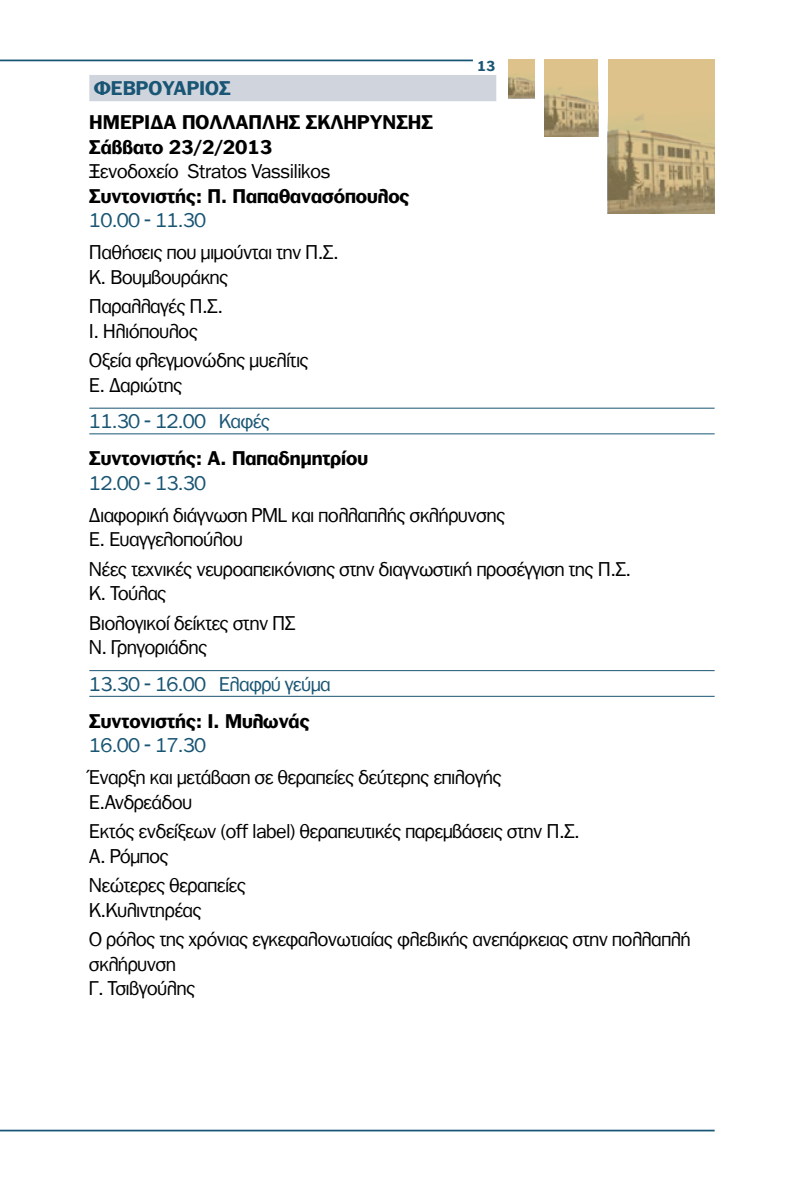
<style>
.page{position:relative;width:804px;height:1191px;background:#fff}
.page>*{position:absolute;margin:0;border:0;box-sizing:border-box;transform-origin:0 0}
.t1{font:19.25px/24.5px "PF Franklin Gothic";color:#000}
.t2{font:700 19.25px "PF Franklin Gothic";color:#000}
.t3{font:19.25px "PF Franklin Gothic";color:#195574}
.t4{font:700 19.25px "PF Franklin Gothic";color:#195574}
.t5{font:700 14px "PF Franklin Gothic";color:#195574}
</style>
<div class="page">
<div style="left:608px;top:60px;width:106px;height:154px;background:#dec28b"></div>
<img style="left:608px;top:114px;width:106px;height:100px">
<div style="left:544px;top:60px;width:54px;height:77px;background:#dec28b"></div>
<img style="left:544px;top:87px;width:54px;height:50px">
<div style="left:508px;top:60px;width:27px;height:38px;background:#dec28b"></div>
<img style="left:508px;top:74px;width:27px;height:24px">
<hr style="left:0;top:1129px;width:714px;height:2px;background:#195574">
<hr style="left:0;top:60px;width:473px;height:1px;background:#195574">
<div style="left:89px;top:75px;width:407px;height:26px;background:#d0d4dd"></div>
<hr style="left:89px;top:408px;width:625px;height:1px;background:#195574">
<hr style="left:89px;top:433px;width:625px;height:1px;background:#195574">
<hr style="left:89px;top:670px;width:625px;height:1px;background:#195574">
<hr style="left:89px;top:696px;width:625px;height:1px;background:#195574">
<p class="t5" style="left:477px;top:57px;width:19px">13</p>
<p class="t4" style="left:94px;top:77px;width:138px">ΦΕΒΡΟΥΑΡΙΟΣ</p>
<p class="t2" style="left:89px;top:111px;width:27px">Ημερίδα</p>
<p class="t2" style="left:182px;top:111px;width:15px">πολλαπλής</p>
<p class="t2" style="left:306px;top:111px;width:14px">σκλήρυνσης</p>
<p class="t2" style="left:89px;top:135px;width:184px">Σάββατο 23/2/2013</p>
<p class="t1" style="left:89px;top:159px;width:242px">Ξενοδοχείο Stratos Vassilikos</p>
<p class="t2" style="left:89px;top:184px;width:322px">Συντονιστής: Π. Παπαθανασόπουλος</p>
<p class="t3" style="left:89px;top:209px;width:118px">10.00 - 11.30</p>
<p class="t1" style="left:89px;top:240px;width:250px">Παθήσεις που μιμούνται την Π.Σ.<br>Κ. Βουμβουράκης</p>
<p class="t1" style="left:89px;top:294px;width:135px">Παραλλαγές Π.Σ.<br>Ι. Ηλιόπουλος</p>
<p class="t1" style="left:89px;top:348px;width:221px">Οξεία φλεγμονώδης μυελίτις<br>Ε. Δαριώτης</p>
<p class="t3" style="left:89px;top:411px;width:182px">11.30 - 12.00 Καφές</p>
<p class="t2" style="left:89px;top:447px;width:280px">Συντονιστής: Α. Παπαδημητρίου</p>
<p class="t3" style="left:89px;top:472px;width:118px">12.00 - 13.30</p>
<p class="t1" style="left:89px;top:502px;width:417px">Διαφορική διάγνωση PML και πολλαπλής σκλήρυνσης<br>Ε. Ευαγγελοπούλου</p>
<p class="t1" style="left:89px;top:556px;width:543px">Νέες τεχνικές νευροαπεικόνισης στην διαγνωστική προσέγγιση της Π.Σ.<br>Κ. Τούλας</p>
<p class="t1" style="left:89px;top:610px;width:207px">Βιολογικοί δείκτες στην ΠΣ<br>Ν. Γρηγοριάδης</p>
<p class="t3" style="left:89px;top:673px;width:242px">13.30 - 16.00 Ελαφρύ γεύμα</p>
<p class="t2" style="left:89px;top:709px;width:222px">Συντονιστής: Ι. Μυλωνάς</p>
<p class="t3" style="left:89px;top:734px;width:118px">16.00 - 17.30</p>
<p class="t1" style="left:89px;top:765px;width:414px">Έναρξη και μετάβαση σε θεραπείες δεύτερης επιλογής<br>Ε.Ανδρεάδου</p>
<p class="t1" style="left:89px;top:819px;width:491px">Εκτός ενδείξεων (off label) θεραπευτικές παρεμβάσεις στην Π.Σ.<br>Α. Ρόμπος</p>
<p class="t1" style="left:89px;top:873px;width:158px">Νεώτερες θεραπείες<br>Κ.Κυλιντηρέας</p>
<p class="t1" style="left:89px;top:927px;width:602px">Ο ρόλος της χρόνιας εγκεφαλονωτιαίας φλεβικής ανεπάρκειας στην πολλαπλή σκλήρυνση<br>Γ. Τσιβγούλης</p>
</div>
